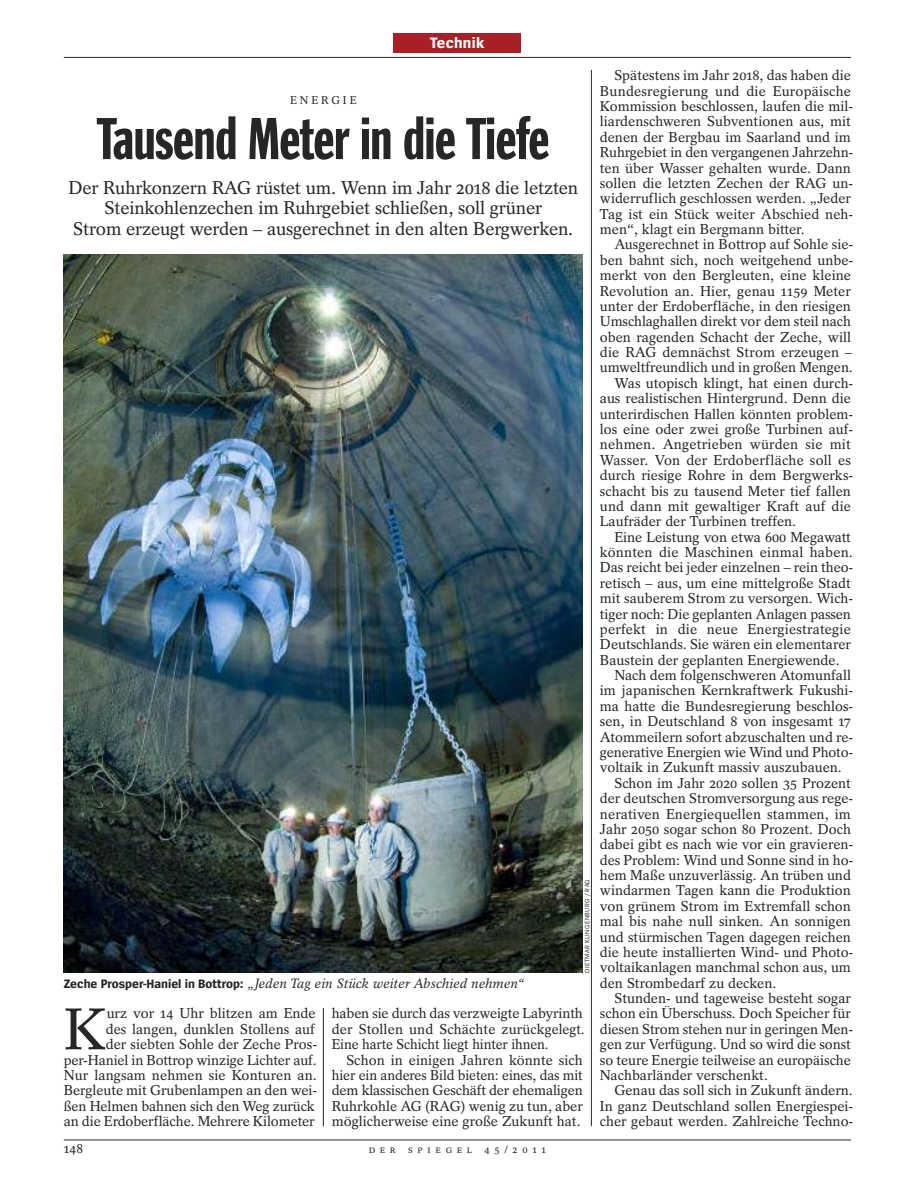
<style>
.page{position:relative;width:902px;height:1191px;background:#fff}
.page>*{position:absolute;margin:0;border:0;box-sizing:border-box;transform-origin:0 0}
.t1{font:60px "Spiegel Headline";letter-spacing:-.01em;color:#272627}
.t2{font:58.35px "Spiegel Serif";color:#272627}
.t3{font:18.3px/20.2px "Spiegel Serif";letter-spacing:-.01em;color:#272627;text-align:center}
.t4{font:700 15.75px "Spiegel Sans";letter-spacing:.02em;color:#fff}
.t5{font:14.25px/15.5px "Spiegel Serif";color:#272627}
.t6{font:italic 13.5px "Spiegel Serif";color:#272627}
.t7{font:13.5px "Spiegel Serif";color:#272627}
.t8{font:11.25px "Spiegel Serif";letter-spacing:.25em;color:#272627}
.t9{font:10.5px "Spiegel Serif";letter-spacing:.45em;color:#272627}
.t10{font:6.75px "Spiegel Sans";letter-spacing:.05em;color:#272627}
.s1{font-family:"Spiegel Sans";font-weight:700;font-style:normal;font-size:12.75px}
</style>
<div class="page">
<div style="left:393px;top:34px;width:128px;height:19px;background:#a91f26"></div>
<hr style="left:591px;top:70px;width:1px;height:1056px;background:#272627">
<hr style="left:64px;top:1139px;width:786px;height:1px;background:#272627">
<hr style="left:64px;top:57px;width:786px;height:1px;background:#272627">
<img style="left:64px;top:254px;width:519px;height:718px">
<hr style="left:323px;top:1008px;width:1px;height:118px;background:#272627">
<p class="t4" style="left:430px;top:37px;width:56px">Technik</p>
<p class="t8" style="left:290px;top:96px;width:68px">ENERGIE</p>
<h1 class="t1" style="left:97px;top:116px;width:454px">Tausend Meter in die Tiefe</h1>
<p class="t3" style="left:68px;top:180px;width:511px">Der Ruhrkonzern RAG rüstet um. Wenn im Jahr 2018 die letzten<br>Steinkohlenzechen im Ruhrgebiet schließen, soll grüner<br>Strom erzeugt werden – ausgerechnet in den alten Bergwerken.</p>
<p class="t6" style="left:64px;top:978px;width:462px"><span class="s1">Zeche Prosper-Haniel in Bottrop:</span> „Jeden Tag ein Stück weiter Abschied nehmen“</p>
<p class="t10" style="left:585px;top:972px;width:95px;rotate:-90deg">DIETMAR KLINGENBURG / RAG</p>
<p class="t5" style="left:64px;top:1007px;width:255px;text-align:right">urz vor 14 Uhr blitzen am Ende<br>des langen, dunklen Stollens auf<br>der siebten Sohle der Zeche Pros&shy;per-Haniel in Bottrop winzige Lichter auf.<br>Nur langsam nehmen sie Konturen an.<br>Bergleute mit Grubenlampen an den wei&shy;ßen Helmen bahnen sich den Weg zurück an die Erdoberfläche. Mehrere Kilometer</p>
<p class="t5" style="left:332px;top:1007px;width:254px">haben sie durch das verzweigte Labyrinth der Stollen und Schächte zurückgelegt.<br>Eine harte Schicht liegt hinter ihnen.</p>
<h2 class="t2" style="left:64px;top:1008px;width:44px">K</h2>
<p class="t5" style="left:332px;top:1053px;width:252px;text-align:justify;text-indent:14px">Schon in einigen Jahren könnte sich hier ein anderes Bild bieten: eines, das mit dem klassischen Geschäft der ehemaligen Ruhrkohle AG (RAG) wenig zu tun, aber möglicherweise eine große Zukunft hat.</p>
<p class="t7" style="left:64px;top:1143px;width:21px">148</p>
<p class="t9" style="left:368px;top:1145px;width:179px">DER SPIEGEL 45/2011</p>
<p class="t5" style="left:600px;top:69px;width:255px;text-indent:14px">Spätestens im Jahr 2018, das haben die Bundesregierung und die Europäische Kommission beschlossen, laufen die mil&shy;liardenschweren Subventionen aus, mit denen der Bergbau im Saarland und im Ruhrgebiet in den vergangenen Jahrzehn&shy;ten über Wasser gehalten wurde. Dann sollen die letzten Zechen der RAG un&shy;widerruflich geschlossen werden. „Jeder Tag ist ein Stück weiter Abschied neh&shy;men“, klagt ein Bergmann bitter.</p>
<p class="t5" style="left:614px;top:238px;width:240px">Ausgerechnet in Bottrop auf Sohle sie-</p>
<p class="t5" style="left:600px;top:254px;width:255px">ben bahnt sich, noch weitgehend unbe-</p>
<p class="t5" style="left:600px;top:269px;width:252px">merkt von den Bergleuten, eine kleine</p>
<p class="t5" style="left:600px;top:284px;width:252px">Revolution an. Hier, genau 1159 Meter</p>
<p class="t5" style="left:600px;top:300px;width:252px">unter der Erdoberfläche, in den riesigen</p>
<p class="t5" style="left:600px;top:315px;width:252px">Umschlaghallen direkt vor dem steil nach</p>
<p class="t5" style="left:600px;top:330px;width:252px">oben ragenden Schacht der Zeche, will</p>
<p class="t5" style="left:600px;top:346px;width:254px">die RAG demnächst Strom erzeugen –</p>
<p class="t5" style="left:600px;top:361px;width:254px">umweltfreundlich und in großen Mengen.</p>
<p class="t5" style="left:614px;top:377px;width:240px">Was utopisch klingt, hat einen durch-</p>
<p class="t5" style="left:600px;top:392px;width:252px">aus realistischen Hintergrund. Denn die</p>
<p class="t5" style="left:600px;top:407px;width:255px">unterirdischen Hallen könnten problem-</p>
<p class="t5" style="left:600px;top:423px;width:255px">los eine oder zwei große Turbinen auf-</p>
<p class="t5" style="left:600px;top:438px;width:252px">nehmen. Angetrieben würden sie mit</p>
<p class="t5" style="left:600px;top:453px;width:252px">Wasser. Von der Erdoberfläche soll es</p>
<p class="t5" style="left:600px;top:469px;width:255px">durch riesige Rohre in dem Bergwerks-</p>
<p class="t5" style="left:600px;top:484px;width:252px">schacht bis zu tausend Meter tief fallen</p>
<p class="t5" style="left:600px;top:500px;width:252px">und dann mit gewaltiger Kraft auf die</p>
<p class="t5" style="left:600px;top:515px;width:198px">Laufräder der Turbinen treffen.</p>
<p class="t5" style="left:614px;top:530px;width:238px">Eine Leistung von etwa 600 Megawatt</p>
<p class="t5" style="left:600px;top:546px;width:254px">könnten die Maschinen einmal haben.</p>
<p class="t5" style="left:600px;top:561px;width:255px">Das reicht bei jeder einzelnen – rein theo-</p>
<p class="t5" style="left:600px;top:576px;width:252px">retisch – aus, um eine mittelgroße Stadt</p>
<p class="t5" style="left:600px;top:592px;width:255px">mit sauberem Strom zu versorgen. Wich-</p>
<p class="t5" style="left:600px;top:607px;width:252px">tiger noch: Die geplanten Anlagen passen</p>
<p class="t5" style="left:600px;top:623px;width:252px">perfekt in die neue Energiestrategie</p>
<p class="t5" style="left:600px;top:638px;width:252px">Deutschlands. Sie wären ein elementarer</p>
<p class="t5" style="left:600px;top:653px;width:241px">Baustein der geplanten Energiewende.</p>
<p class="t5" style="left:614px;top:669px;width:238px">Nach dem folgenschweren Atomunfall</p>
<p class="t5" style="left:600px;top:684px;width:255px">im japanischen Kernkraftwerk Fukushi-</p>
<p class="t5" style="left:600px;top:699px;width:255px">ma hatte die Bundesregierung beschlos-</p>
<p class="t5" style="left:600px;top:715px;width:252px">sen, in Deutschland 8 von insgesamt 17</p>
<p class="t5" style="left:600px;top:730px;width:255px">Atommeilern sofort abzuschalten und re-</p>
<p class="t5" style="left:600px;top:746px;width:255px">generative Energien wie Wind und Photo-</p>
<p class="t5" style="left:600px;top:761px;width:243px">voltaik in Zukunft massiv auszubauen.</p>
<p class="t5" style="left:614px;top:776px;width:238px">Schon im Jahr 2020 sollen 35 Prozent</p>
<p class="t5" style="left:600px;top:792px;width:255px">der deutschen Stromversorgung aus rege-</p>
<p class="t5" style="left:600px;top:807px;width:252px">nerativen Energiequellen stammen, im</p>
<p class="t5" style="left:600px;top:822px;width:252px">Jahr 2050 sogar schon 80 Prozent. Doch</p>
<p class="t5" style="left:600px;top:838px;width:255px">dabei gibt es nach wie vor ein gravieren-</p>
<p class="t5" style="left:600px;top:853px;width:255px">des Problem: Wind und Sonne sind in ho-</p>
<p class="t5" style="left:600px;top:869px;width:252px">hem Maße unzuverlässig. An trüben und</p>
<p class="t5" style="left:600px;top:884px;width:252px">windarmen Tagen kann die Produktion</p>
<p class="t5" style="left:600px;top:899px;width:252px">von grünem Strom im Extremfall schon</p>
<p class="t5" style="left:600px;top:915px;width:252px">mal bis nahe null sinken. An sonnigen</p>
<p class="t5" style="left:600px;top:930px;width:252px">und stürmischen Tagen dagegen reichen</p>
<p class="t5" style="left:600px;top:945px;width:255px">die heute installierten Wind- und Photo-</p>
<p class="t5" style="left:600px;top:961px;width:252px">voltaikanlagen manchmal schon aus, um</p>
<p class="t5" style="left:600px;top:976px;width:178px">den Strombedarf zu decken.</p>
<p class="t5" style="left:614px;top:992px;width:238px">Stunden- und tageweise besteht sogar</p>
<p class="t5" style="left:600px;top:1007px;width:252px">schon ein Überschuss. Doch Speicher für</p>
<p class="t5" style="left:600px;top:1022px;width:255px">diesen Strom stehen nur in geringen Men-</p>
<p class="t5" style="left:600px;top:1038px;width:252px">gen zur Verfügung. Und so wird die sonst</p>
<p class="t5" style="left:600px;top:1053px;width:252px">so teure Energie teilweise an europäische</p>
<p class="t5" style="left:600px;top:1068px;width:169px">Nachbarländer verschenkt.</p>
<p class="t5" style="left:614px;top:1084px;width:240px">Genau das soll sich in Zukunft ändern.</p>
<p class="t5" style="left:600px;top:1099px;width:255px">In ganz Deutschland sollen Energiespei-</p>
<p class="t5" style="left:600px;top:1115px;width:255px">cher gebaut werden. Zahlreiche Techno-</p>
</div>
